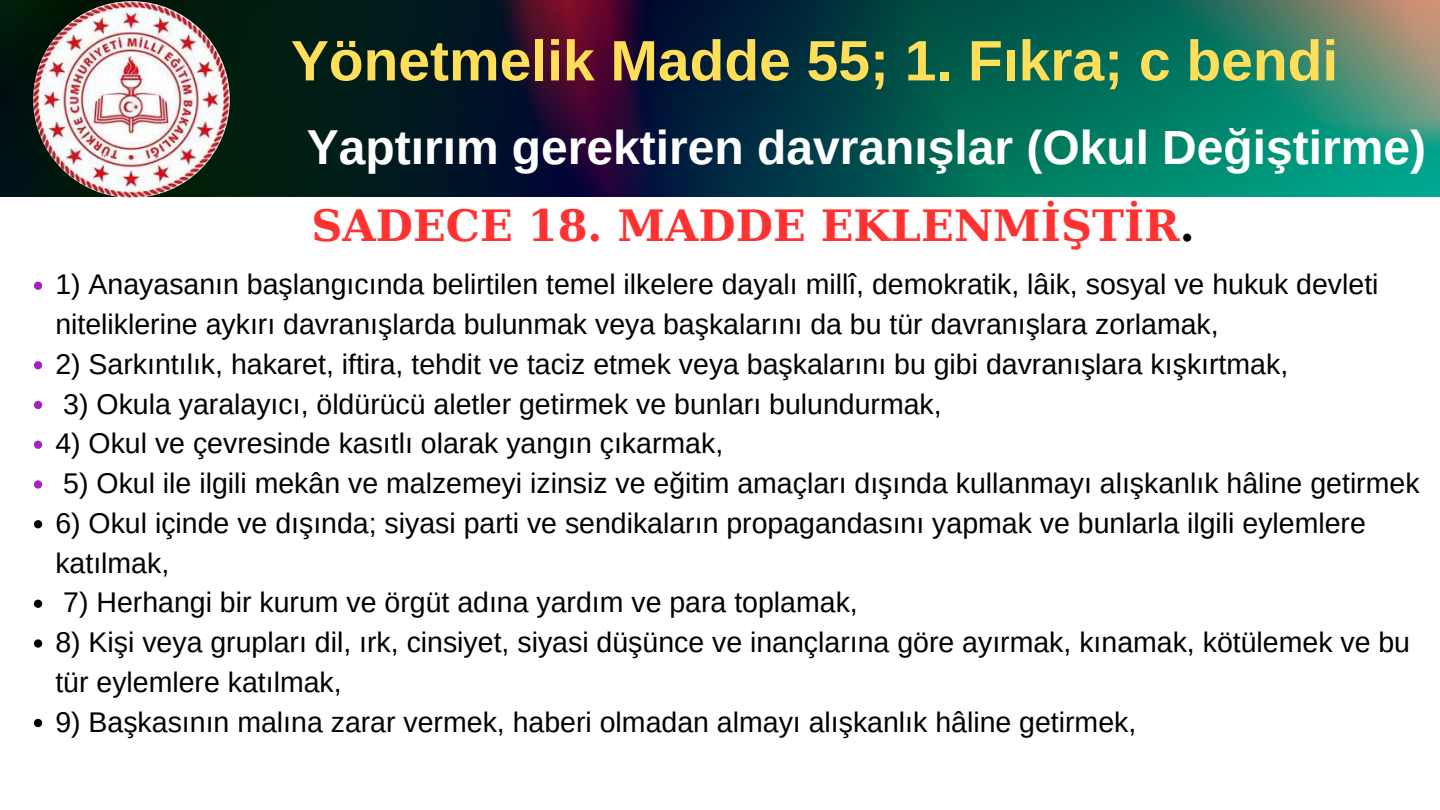
<style>
.page{position:relative;width:1440px;height:810px;background:#fff}
.page>*{position:absolute;margin:0;border:0;box-sizing:border-box;transform-origin:0 0}
.t1{font:700 57px "Arimo";color:#ffde59}
.t2{font:700 48px "Arimo";color:#fff}
.t3{font:700 43px "DejaVu Serif";color:#ff3131}
.t4{font:28.5px/39.8px "Arimo";color:#000}
.s1{color:#000}
</style>
<div class="page">
<img style="left:0;top:0;width:1440px;height:197px">
<img style="left:33px;top:1px;width:197px;height:197px;border-radius:50%">
<svg style="left:34px;top:282px;width:8px;height:8px"></svg>
<svg style="left:34px;top:361px;width:8px;height:8px"></svg>
<svg style="left:34px;top:401px;width:8px;height:8px"></svg>
<svg style="left:34px;top:441px;width:8px;height:8px"></svg>
<svg style="left:34px;top:480px;width:8px;height:9px"></svg>
<svg style="left:34px;top:520px;width:8px;height:8px"></svg>
<svg style="left:34px;top:600px;width:8px;height:8px"></svg>
<svg style="left:34px;top:639px;width:8px;height:9px"></svg>
<svg style="left:34px;top:719px;width:8px;height:8px"></svg>
<p class="t1" style="left:291px;top:29px;width:1049px">Yönetmelik Madde 55; 1. Fıkra; c bendi</p>
<p class="t2" style="left:307px;top:121px;width:1121px">Yaptırım gerektiren davranışlar (Okul Değiştirme)</p>
<p class="t3" style="left:311px;top:200px;width:885px">SADECE 18. MADDE EKLENMİŞTİR<span class="s1">.</span></p>
<p class="t4" style="left:55px;top:265px;width:1325px">1) Anayasanın başlangıcında belirtilen temel ilkelere dayalı millî, demokratik, lâik, sosyal ve hukuk devleti niteliklerine aykırı davranışlarda bulunmak veya başkalarını da bu tür davranışlara zorlamak,</p>
<p class="t4" style="left:55px;top:344px;width:1234px">2) Sarkıntılık, hakaret, iftira, tehdit ve taciz etmek veya başkalarını bu gibi davranışlara kışkırtmak,</p>
<p class="t4" style="left:63px;top:384px;width:880px">3) Okula yaralayıcı, öldürücü aletler getirmek ve bunları bulundurmak,</p>
<p class="t4" style="left:55px;top:424px;width:669px">4) Okul ve çevresinde kasıtlı olarak yangın çıkarmak,</p>
<p class="t4" style="left:63px;top:463px;width:1358px">5) Okul ile ilgili mekân ve malzemeyi izinsiz ve eğitim amaçları dışında kullanmayı alışkanlık hâline getirmek</p>
<p class="t4" style="left:55px;top:503px;width:1312px">6) Okul içinde ve dışında; siyasi parti ve sendikaların propagandasını yapmak ve bunlarla ilgili eylemlere katılmak,</p>
<p class="t4" style="left:63px;top:583px;width:796px">7) Herhangi bir kurum ve örgüt adına yardım ve para toplamak,</p>
<p class="t4" style="left:55px;top:622px;width:1356px">8) Kişi veya grupları dil, ırk, cinsiyet, siyasi düşünce ve inançlarına göre ayırmak, kınamak, kötülemek ve bu tür eylemlere katılmak,</p>
<p class="t4" style="left:55px;top:702px;width:1082px">9) Başkasının malına zarar vermek, haberi olmadan almayı alışkanlık hâline getirmek,</p>
</div>
